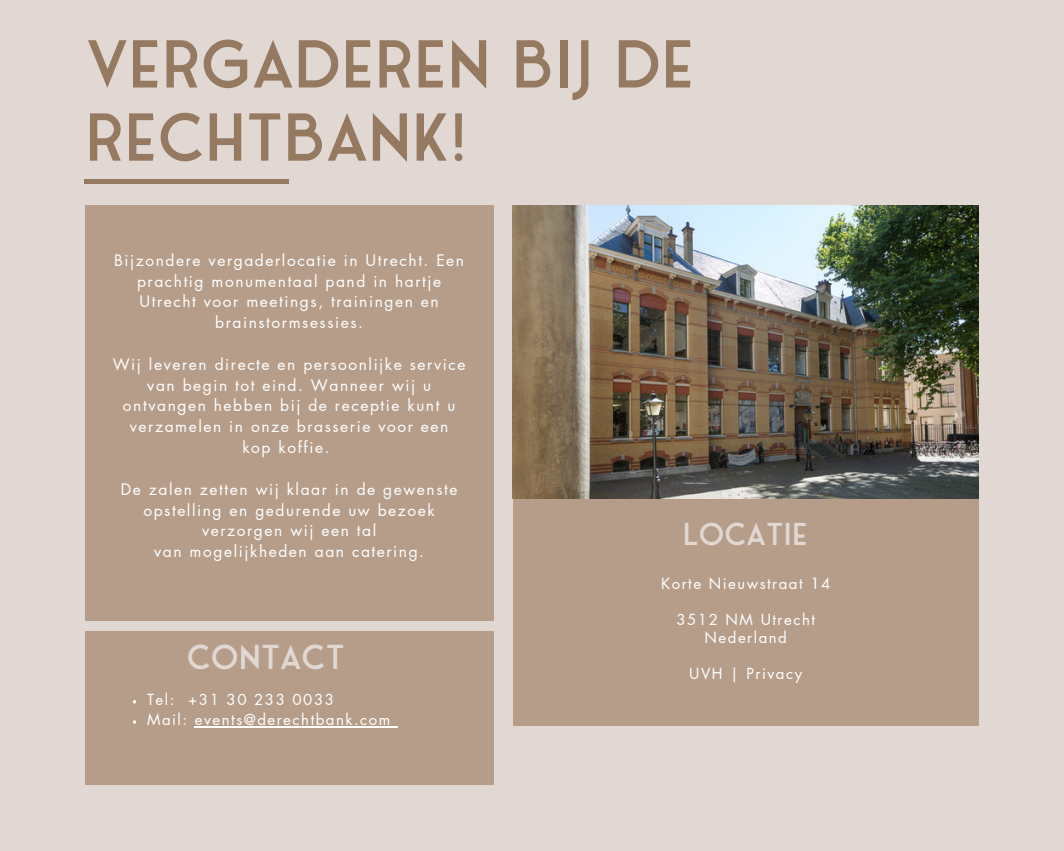
<style>
.page{position:relative;width:1064px;height:851px;background:#fff}
.page>*{position:absolute;margin:0;border:0;box-sizing:border-box;transform-origin:0 0}
.t1{font:64.5px/73.2px "Fonseca";color:#957960}
.t2{font:33px "Fonseca";color:#e1d8d3}
.t3{font:30.15px "Fonseca";color:#e1d8d3}
.t4{font:15.6px/20.9px "Futura LT Pro";letter-spacing:.1em;color:#fff;text-align:center}
.t5{font:15px "Futura LT Pro";letter-spacing:.1em;color:#fff}
</style>
<div class="page">
<div style="left:0;top:0;width:1063px;height:850px;background:#e1d8d3"></div>
<img style="left:512px;top:205px;width:466px;height:294px">
<div style="left:512px;top:499px;width:466px;height:226px;background:#b59d8a"></div>
<div style="left:85px;top:205px;width:408px;height:415px;background:#b59d8a"></div>
<div style="left:85px;top:631px;width:408px;height:154px;background:#b59d8a"></div>
<hr style="left:195px;top:726px;width:49px;height:1px;background:#fff">
<hr style="left:244px;top:726px;width:148px;height:1px;background:#fff">
<hr style="left:84px;top:179px;width:205px;height:4px;background:#957960">
<p class="t1" style="left:85px;top:35px;width:611px">VERGADEREN BIJ DE<br>RECHTBANK!</p>
<p class="t4" style="left:114px;top:250px;width:351px">Bijzondere vergaderlocatie in Utrecht. Een prachtig monumentaal pand in hartje Utrecht voor meetings, trainingen en brainstormsessies.</p>
<p class="t4" style="left:113px;top:354px;width:354px">Wij leveren directe en persoonlijke service van begin tot eind. Wanneer wij u ontvangen hebben bij de receptie kunt u verzamelen in onze brasserie voor een<br>kop koffie.</p>
<h2 class="t4" style="left:121px;top:479px;width:338px">De zalen zetten wij klaar in de gewenste opstelling en gedurende uw bezoek verzorgen wij een tal</h2>
<p class="t4" style="left:154px;top:541px;width:271px">van mogelijkheden aan catering.</p>
<p class="t2" style="left:187px;top:643px;width:159px">CONTACT</p>
<p class="t5" style="left:147px;top:692px;width:188px">Tel: +31 30 233 0033</p>
<p class="t5" style="left:147px;top:712px;width:245px">Mail: events@derechtbank.com</p>
<p class="t3" style="left:682px;top:522px;width:126px">LOCATIE</p>
<p class="t5" style="left:661px;top:576px;width:170px">Korte Nieuwstraat 14</p>
<p class="t5" style="left:676px;top:612px;width:140px">3512 NM Utrecht</p>
<p class="t5" style="left:704px;top:630px;width:84px">Nederland</p>
<h2 class="t5" style="left:689px;top:666px;width:114px">UVH | Privacy</h2>
</div>
